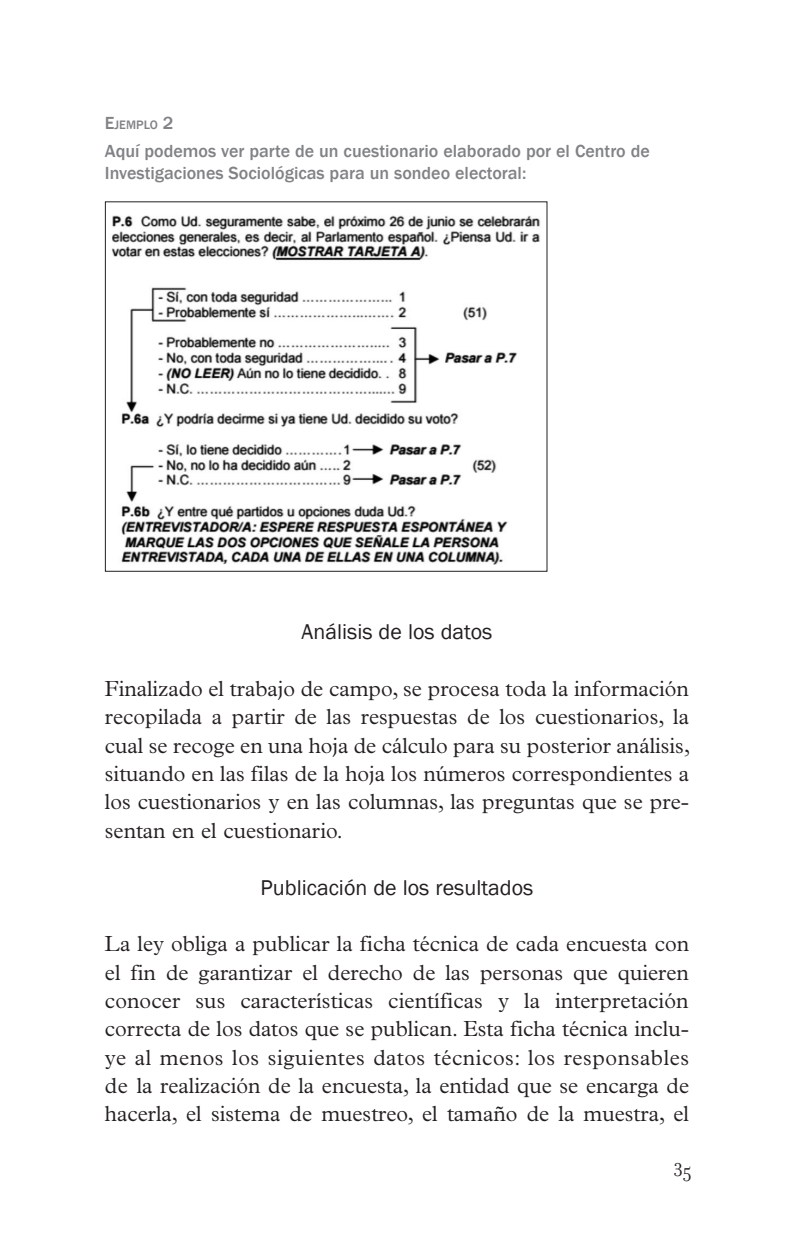
<style>
.page{position:relative;width:794px;height:1248px;background:#fff}
.page>*{position:absolute;margin:0;border:0;box-sizing:border-box;transform-origin:0 0}
._1_parrafo__primero{font:300 22px/28.4px "Plantin";color:#231f20;text-align:justify}
.MAT_LAD_2{font:22px "Franklin Gothic";color:#231f20}
.t1{font:20px "Filosofia";color:#231f20}
._1_nombre_figura_ley{font:500 18px/22px "Franklin Gothic";color:#808285}
._1_nombre_figura_cua{font:500 12.6px "Franklin Gothic";color:#808285}
.s1{font-size:18px}
</style>
<div class="page">
<img style="left:111px;top:215px;width:429px;height:349px">
<p class="_1_nombre_figura_cua" style="left:105px;top:117px;width:70px"><span class="s1">E</span>JEMPLO <span class="s1">2</span></p>
<p class="_1_nombre_figura_ley" style="left:105px;top:140px;width:546px">Aquí podemos ver parte de un cuestionario elaborado por el Centro de<br>Investigaciones Sociológicas para un sondeo electoral:</p>
<p class="MAT_LAD_2" style="left:302px;top:618px;width:192px">Análisis de los datos</p>
<p class="_1_parrafo__primero" style="left:105px;top:674px;width:586px">Finalizado el trabajo de campo, se procesa toda la información recopilada a partir de las respuestas de los cuestionarios, la cual se recoge en una hoja de cálculo para su posterior análisis, situando en las filas de la hoja los números correspondientes a los cuestionarios y en las columnas, las preguntas que se pre&shy;sentan en el cuestionario.</p>
<p class="MAT_LAD_2" style="left:261px;top:873px;width:274px">Publicación de los resultados</p>
<p class="_1_parrafo__primero" style="left:105px;top:929px;width:585px">La ley obliga a publicar la ficha técnica de cada encuesta con el fin de garantizar el derecho de las personas que quieren conocer sus características científicas y la interpretación correcta de los datos que se publican. Esta ficha técnica inclu&shy;ye al menos los siguientes datos técnicos: los responsables de la realización de la encuesta, la entidad que se encarga de hacerla, el sistema de muestreo, el tamaño de la muestra, el</p>
<p class="t1" style="left:673px;top:1158px;width:20px">35</p>
</div>
